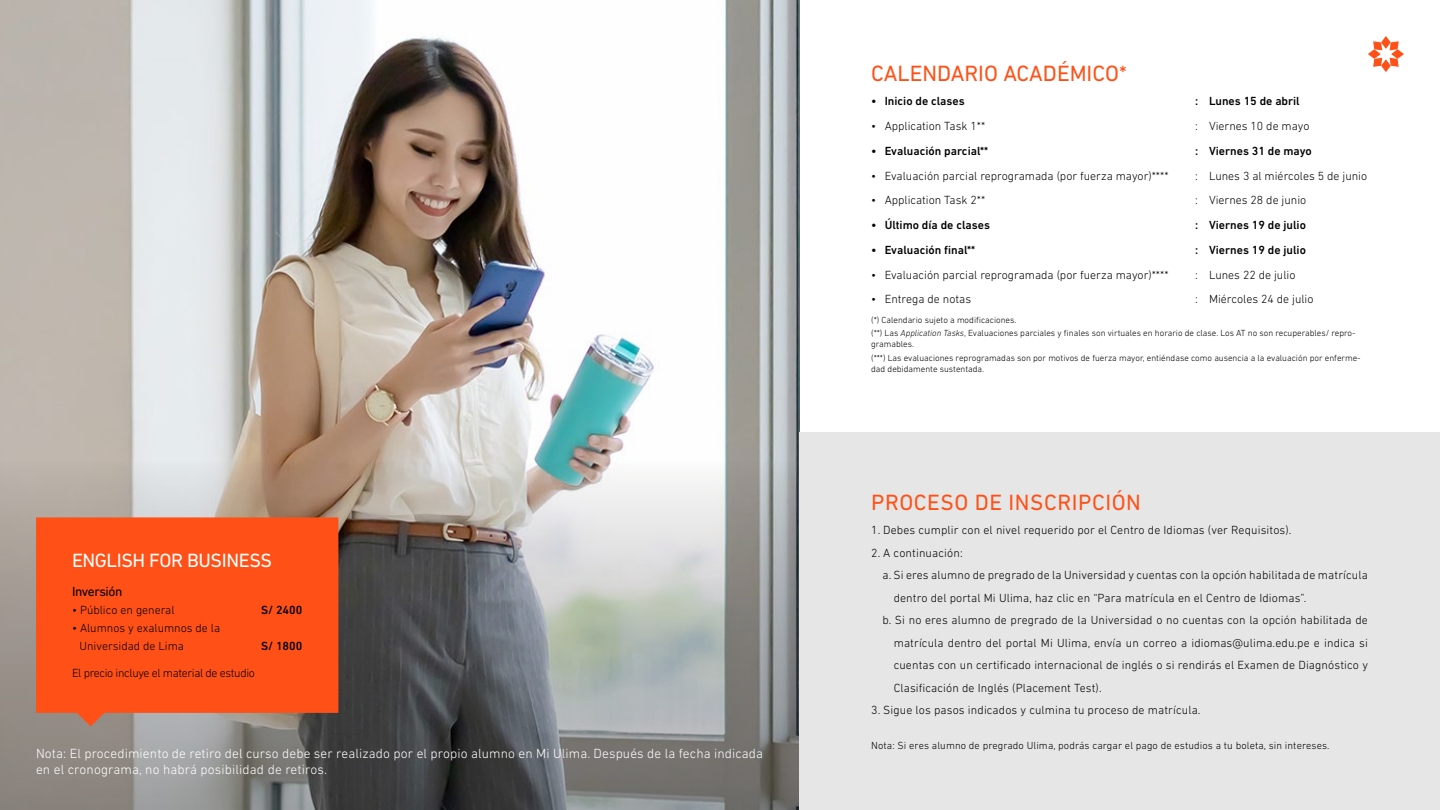
<style>
.page{position:relative;width:1440px;height:810px;background:#fff}
.page>*{position:absolute;margin:0;border:0;box-sizing:border-box;transform-origin:0 0}
.t1{font:22.5px "DIN Next LT Pro";letter-spacing:.01em;color:#ff5117}
.t2{font:19.5px "DIN Next LT Pro";letter-spacing:-.02em;color:#fff}
.t3{font:300 13.5px/16.5px "DIN Next LT Pro";letter-spacing:.01em;color:#fff}
.t4{font:13.5px "DIN Next LT Pro";letter-spacing:-.03em;color:#000}
.t5{font:300 12px/24.8px "DIN Next LT Pro";letter-spacing:.01em;color:#000}
.t6{font:500 12px/24.8px "DIN Next LT Pro";color:#000}
.t7{font:300 12px "DIN Next LT Pro";letter-spacing:-.03em;color:#000}
.t8{font:300 10.5px "DIN Next LT Pro";letter-spacing:.01em;color:#000}
.t9{font:300 9px/13.5px "DIN Next LT Pro";color:#000}
.s1{font-style:italic}
</style>
<div class="page">
<img style="left:0;top:0;width:799px;height:462px">
<svg style="left:0;top:462px;width:799px;height:348px;background:#8e8d8a"></svg>
<svg style="left:1368px;top:36px;width:36px;height:36px"></svg>
<div style="left:36px;top:517px;width:302px;height:209px;background:#ff5117"></div>
<div style="left:799px;top:433px;width:641px;height:377px;background:#e6e6e6"></div>
<h2 class="t2" style="left:72px;top:550px;width:202px">ENGLISH FOR BUSINESS</h2>
<p class="t4" style="left:72px;top:583px;width:52px">Inversión</p>
<p class="t5" style="left:72px;top:597px;width:104px">• Público en general</p>
<p class="t5" style="left:80px;top:618px;width:142px;line-height:18px;text-indent:-8px">• Alumnos y exalumnos de la<br>Universidad de Lima</p>
<p class="t7" style="left:72px;top:666px;width:184px">El precio incluye el material de estudio</p>
<p class="t6" style="left:261px;top:597px;width:43px">S/ 2400</p>
<p class="t6" style="left:261px;top:633px;width:43px">S/ 1800</p>
<p class="t3" style="left:36px;top:745px;width:729px">Nota: El procedimiento de retiro del curso debe ser realizado por el propio alumno en Mi Ulima. Después de la fecha indicada en el cronograma, no habrá posibilidad de retiros.</p>
<h1 class="t1" style="left:871px;top:61px;width:257px">CALENDARIO ACADÉMICO*</h1>
<p class="t6" style="left:871px;top:89px;width:95px">• Inicio de clases</p>
<p class="t6" style="left:1195px;top:89px;width:5px">:</p>
<p class="t5" style="left:871px;top:113px;width:116px">• Application Task 1**</p>
<p class="t5" style="left:1195px;top:113px;width:4px">:</p>
<p class="t6" style="left:871px;top:138px;width:119px">• Evaluación parcial**</p>
<p class="t6" style="left:1195px;top:138px;width:5px">:</p>
<p class="t5" style="left:871px;top:163px;width:299px">• Evaluación parcial reprogramada (por fuerza mayor)****</p>
<p class="t5" style="left:1195px;top:163px;width:4px">:</p>
<p class="t5" style="left:871px;top:188px;width:116px">• Application Task 2**</p>
<p class="t5" style="left:1195px;top:188px;width:4px">:</p>
<p class="t6" style="left:871px;top:213px;width:120px">• Último día de clases</p>
<p class="t6" style="left:1195px;top:213px;width:5px">:</p>
<p class="t6" style="left:871px;top:237px;width:106px">• Evaluación final**</p>
<p class="t6" style="left:1195px;top:237px;width:5px">:</p>
<p class="t5" style="left:871px;top:262px;width:299px">• Evaluación parcial reprogramada (por fuerza mayor)****</p>
<p class="t5" style="left:1195px;top:262px;width:4px">:</p>
<p class="t5" style="left:871px;top:287px;width:101px">• Entrega de notas</p>
<p class="t5" style="left:1195px;top:287px;width:4px">:</p>
<p class="t9" style="left:871px;top:313px;width:486px">(*) Calendario sujeto a modificaciones.<br>(**) Las <span class="s1">Application Tasks</span>, Evaluaciones parciales y finales son virtuales en horario de clase. Los AT no son recuperables/ repro-</p>
<p class="t9" style="left:871px;top:337px;width:491px">gramables.<br>(***) Las evaluaciones reprogramadas son por motivos de fuerza mayor, entiéndase como ausencia a la evaluación por enferme-</p>
<p class="t9" style="left:871px;top:362px;width:115px">dad debidamente sustentada.</p>
<p class="t6" style="left:1209px;top:89px;width:92px">Lunes 15 de abril</p>
<p class="t5" style="left:1209px;top:113px;width:102px">Viernes 10 de mayo</p>
<p class="t6" style="left:1209px;top:138px;width:104px">Viernes 31 de mayo</p>
<p class="t5" style="left:1209px;top:163px;width:160px">Lunes 3 al miércoles 5 de junio<br>Viernes 28 de junio</p>
<p class="t6" style="left:1209px;top:213px;width:98px">Viernes 19 de julio<br>Viernes 19 de julio</p>
<p class="t5" style="left:1209px;top:262px;width:106px">Lunes 22 de julio<br>Miércoles 24 de julio</p>
<h1 class="t1" style="left:871px;top:490px;width:271px">PROCESO DE INSCRIPCIÓN</h1>
<p class="t5" style="left:871px;top:518px;width:422px">1. Debes cumplir con el nivel requerido por el Centro de Idiomas (ver Requisitos).</p>
<p class="t5" style="left:871px;top:540px;width:93px">2. A continuación:</p>
<p class="t5" style="left:882px;top:563px;width:487px">a. Si eres alumno de pregrado de la Universidad y cuentas con la opción habilitada de matrícula</p>
<p class="t5" style="left:894px;top:585px;width:414px">dentro del portal Mi Ulima, haz clic en “Para matrícula en el Centro de Idiomas”.</p>
<p class="t5" style="left:882px;top:608px;width:487px">b. Si no eres alumno de pregrado de la Universidad o no cuentas con la opción habilitada de</p>
<p class="t5" style="left:894px;top:630px;width:476px">matrícula dentro del portal Mi Ulima, envía un correo a idiomas@ulima.edu.pe e indica si</p>
<p class="t5" style="left:894px;top:653px;width:476px">cuentas con un certificado internacional de inglés o si rendirás el Examen de Diagnóstico y</p>
<p class="t5" style="left:894px;top:675px;width:209px">Clasificación de Inglés (Placement Test).</p>
<p class="t5" style="left:871px;top:698px;width:331px">3. Sigue los pasos indicados y culmina tu proceso de matrícula.</p>
<p class="t8" style="left:871px;top:740px;width:460px">Nota: Si eres alumno de pregrado Ulima, podrás cargar el pago de estudios a tu boleta, sin intereses.</p>
</div>
